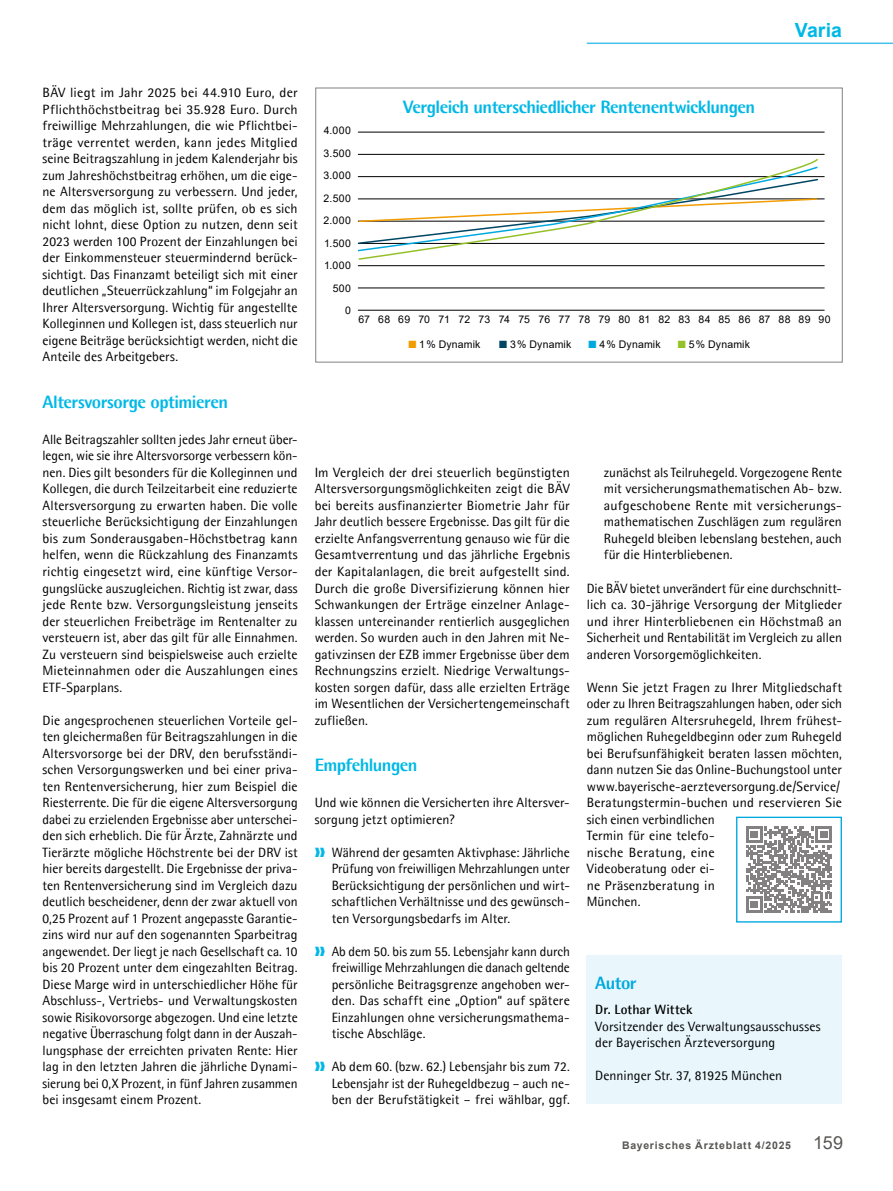
<style>
.page{position:relative;width:893px;height:1191px;background:#fff}
.page>*{position:absolute;margin:0;border:0;box-sizing:border-box;transform-origin:0 0}
.t1{font:700 19.5px "Arial";color:#00b8e6}
.t2{font:800 18px "Agfa Rotis Semisans";letter-spacing:-.03em;color:#00b8e6}
.t3{font:800 18px "Agfa Rotis Semisans";letter-spacing:-.03em;color:#00a9e0}
.t4{font:13.5px/16.5px "Agfa Rotis Semisans";letter-spacing:.005em;color:#000;text-align:justify}
.t5{font:700 13.5px "Agfa Rotis Semisans";letter-spacing:.005em;color:#000}
.t6{font:10.5px "Arial";letter-spacing:.02em;color:#000}
.t7{font:10.5px/22.5px "Arial";letter-spacing:.04em;color:#000;text-align:right}
.t8{font:700 10.5px "Arial";letter-spacing:.07em;color:#575654}
.s1{color:#f29c00}
.s2{color:#004663}
.s3{color:#00a9e0}
.s4{color:#94c127}
.s5{font-weight:400;font-size:18px}
</style>
<div class="page">
<hr style="left:587px;top:43px;width:306px;height:1px;background:#44c1ea">
<div style="left:587px;top:955px;width:255px;height:149px;background:#e9f7fd"></div>
<svg style="left:746px;top:826px;width:86px;height:86px"></svg>
<div style="left:736px;top:816px;width:106px;height:106px;border:1px solid #00a9e0"></div>
<div style="left:315px;top:88px;width:528px;height:274px;border:1px solid #838182"></div>
<hr style="left:358px;top:132px;width:467px;height:1px;background:#000">
<hr style="left:358px;top:221px;width:467px;height:1px;background:#000">
<hr style="left:358px;top:176px;width:467px;height:1px;background:#000">
<hr style="left:358px;top:265px;width:467px;height:1px;background:#000">
<hr style="left:358px;top:154px;width:467px;height:1px;background:#000">
<hr style="left:358px;top:243px;width:467px;height:1px;background:#000">
<hr style="left:358px;top:199px;width:467px;height:1px;background:#000">
<hr style="left:358px;top:288px;width:467px;height:1px;background:#000">
<hr style="left:358px;top:310px;width:467px;height:1px;background:#000">
<svg style="left:357px;top:158px;width:462px;height:102px"></svg>
<h1 class="t1" style="left:795px;top:16px;width:49px">Varia</h1>
<p class="t4" style="left:43px;top:84px;width:257px">BÄV liegt im Jahr 2025 bei 44.910 Euro, der Pflichthöchstbeitrag bei 35.928 Euro. Durch freiwillige Mehrzahlungen, die wie Pflichtbei&shy;träge verrentet werden, kann jedes Mitglied seine Beitragszahlung in jedem Kalenderjahr bis zum Jahreshöchstbeitrag erhöhen, um die eige&shy;ne Altersversorgung zu verbessern. Und jeder, dem das möglich ist, sollte prüfen, ob es sich nicht lohnt, diese Option zu nutzen, denn seit 2023 werden 100 Prozent der Einzahlungen bei der Einkommensteuer steuermindernd berück&shy;sichtigt. Das Finanzamt beteiligt sich mit einer deutlichen „Steuerrückzahlung“ im Folgejahr an Ihrer Altersversorgung. Wichtig für angestellte Kolleginnen und Kollegen ist, dass steuerlich nur eigene Beiträge berücksichtigt werden, nicht die Anteile des Arbeitgebers.</p>
<h2 class="t2" style="left:43px;top:390px;width:187px">Altersvorsorge optimieren</h2>
<p class="t4" style="left:43px;top:431px;width:257px">Alle Beitragszahler sollten jedes Jahr erneut über&shy;legen, wie sie ihre Altersvorsorge verbessern kön&shy;nen. Dies gilt besonders für die Kolleginnen und Kollegen, die durch Teilzeitarbeit eine reduzierte Altersversorgung zu erwarten haben. Die volle steuerliche Berücksichtigung der Einzahlungen bis zum Sonderausgaben-Höchstbetrag kann helfen, wenn die Rückzahlung des Finanzamts richtig eingesetzt wird, eine künftige Versor&shy;gungslücke auszugleichen. Richtig ist zwar, dass jede Rente bzw. Versorgungsleistung jenseits der steuerlichen Freibeträge im Rentenalter zu versteuern ist, aber das gilt für alle Einnahmen.<br>Zu versteuern sind beispielsweise auch erzielte Mieteinnahmen oder die Auszahlungen eines ETF-Sparplans.</p>
<p class="t4" style="left:43px;top:711px;width:257px">Die angesprochenen steuerlichen Vorteile gel&shy;ten gleichermaßen für Beitragszahlungen in die Altersvorsorge bei der DRV, den berufsständi&shy;schen Versorgungswerken und bei einer priva&shy;ten Rentenversicherung, hier zum Beispiel die Riesterrente. Die für die eigene Altersversorgung dabei zu erzielenden Ergebnisse aber unterschei&shy;den sich erheblich. Die für Ärzte, Zahnärzte und Tierärzte mögliche Höchstrente bei der DRV ist hier bereits dargestellt. Die Ergebnisse der priva&shy;ten Rentenversicherung sind im Vergleich dazu deutlich bescheidener, denn der zwar aktuell von 0,25 Prozent auf 1 Prozent angepasste Garantie&shy;zins wird nur auf den sogenannten Sparbeitrag angewendet. Der liegt je nach Gesellschaft ca. 10 bis 20 Prozent unter dem eingezahlten Beitrag.<br>Diese Marge wird in unterschiedlicher Höhe für Abschluss-, Vertriebs- und Verwaltungskosten sowie Risikovorsorge abgezogen. Und eine letzte negative Überraschung folgt dann in der Auszah&shy;lungsphase der erreichten privaten Rente: Hier lag in den letzten Jahren die jährliche Dynami&shy;sierung bei 0,X Prozent, in fünf Jahren zusammen bei insgesamt einem Prozent.</p>
<p class="t7" style="left:324px;top:119px;width:29px">4.000<br>3.500<br>3.000<br>2.500<br>2.000<br>1.500<br>1.000<br>500<br>0</p>
<h2 class="t2" style="left:403px;top:96px;width:354px">Vergleich unterschiedlicher Rentenentwicklungen</h2>
<p class="t6" style="left:358px;top:312px;width:213px">67 68 69 70 71 72 73 74 75 76 77</p>
<p class="t6" style="left:598px;top:312px;width:93px">79 80 81 82 83</p>
<p class="t6" style="left:718px;top:312px;width:93px">85 86 87 88 89</p>
<p class="t6" style="left:408px;top:337px;width:74px"><span class="s1">■</span> 1% Dynamik</p>
<p class="t6" style="left:499px;top:337px;width:74px"><span class="s2">■</span> 3% Dynamik</p>
<p class="t6" style="left:588px;top:337px;width:74px"><span class="s3">■</span> 4% Dynamik</p>
<p class="t6" style="left:678px;top:337px;width:74px"><span class="s4">■</span> 5% Dynamik</p>
<p class="t6" style="left:578px;top:312px;width:13px">78</p>
<p class="t6" style="left:698px;top:312px;width:14px">84</p>
<p class="t6" style="left:818px;top:312px;width:14px">90</p>
<p class="t4" style="left:315px;top:464px;width:257px">Im Vergleich der drei steuerlich begünstigten Altersversorgungsmöglichkeiten zeigt die BÄV bei bereits ausfinanzierter Biometrie Jahr für Jahr deutlich bessere Ergebnisse. Das gilt für die erzielte Anfangsverrentung genauso wie für die Gesamtverrentung und das jährliche Ergebnis der Kapitalanlagen, die breit aufgestellt sind.<br>Durch die große Diversifizierung können hier Schwankungen der Erträge einzelner Anlage&shy;klassen untereinander rentierlich ausgeglichen werden. So wurden auch in den Jahren mit Ne&shy;gativzinsen der EZB immer Ergebnisse über dem Rechnungszins erzielt. Niedrige Verwaltungs&shy;kosten sorgen dafür, dass alle erzielten Erträge im Wesentlichen der Versichertengemeinschaft zufließen.</p>
<h2 class="t2" style="left:315px;top:753px;width:104px">Empfehlungen</h2>
<p class="t4" style="left:315px;top:794px;width:257px">Und wie können die Versicherten ihre Altersver&shy;sorgung jetzt optimieren?</p>
<p class="t4" style="left:332px;top:843px;width:240px">Während der gesamten Aktivphase: Jährliche Prüfung von freiwilligen Mehrzahlungen unter Berücksichtigung der persönlichen und wirt&shy;schaftlichen Verhältnisse und des gewünsch&shy;ten Versorgungsbedarfs im Alter.</p>
<p class="t4" style="left:332px;top:942px;width:240px">Ab dem 50. bis zum 55. Lebensjahr kann durch freiwillige Mehrzahlungen die danach geltende persönliche Beitragsgrenze angehoben wer&shy;den. Das schafft eine „Option“ auf spätere Einzahlungen ohne versicherungsmathema&shy;tische Abschläge.</p>
<p class="t4" style="left:332px;top:1058px;width:240px">Ab dem 60. (bzw. 62.) Lebensjahr bis zum 72.<br>Lebensjahr ist der Ruhegeldbezug – auch ne&shy;ben der Berufstätigkeit – frei wählbar, ggf.</p>
<p class="t4" style="left:604px;top:464px;width:240px">zunächst als Teilruhegeld. Vorgezogene Rente mit versicherungsmathematischen Ab- bzw. aufgeschobene Rente mit versicherungs&shy;mathematischen Zuschlägen zum regulären Ruhegeld bleiben lebenslang bestehen, auch für die Hinterbliebenen.</p>
<p class="t4" style="left:587px;top:579px;width:257px">Die BÄV bietet unverändert für eine durchschnitt&shy;lich ca. 30-jährige Versorgung der Mitglieder und ihrer Hinterbliebenen ein Höchstmaß an Sicherheit und Rentabilität im Vergleich zu allen anderen Vorsorgemöglichkeiten.</p>
<p class="t4" style="left:587px;top:678px;width:257px;text-align:left">Wenn Sie jetzt Fragen zu Ihrer Mitgliedschaft oder zu Ihren Beitragszahlungen haben, oder sich zum regulären Altersruhegeld, Ihrem frühest&shy;möglichen Ruhegeldbeginn oder zum Ruhegeld bei Berufsunfähigkeit beraten lassen möchten, dann nutzen Sie das Online-Buchungstool unter www.bayerische-aerzteversorgung.de/Service/ Beratungstermin-buchen und reservieren Sie sich einen verbindlichen<br>Termin für eine telefo-<br>nische Beratung, eine<br>Videoberatung oder ei-<br>ne Präsenzberatung in<br>München.</p>
<h2 class="t3" style="left:595px;top:971px;width:43px">Autor</h2>
<p class="t5" style="left:595px;top:1001px;width:99px">Dr. Lothar Wittek</p>
<p class="t4" style="left:595px;top:1017px;width:227px">Vorsitzender des Verwaltungsausschusses der Bayerischen Ärzteversorgung</p>
<p class="t4" style="left:595px;top:1067px;width:188px">Denninger Str. 37, 81925 München</p>
<p class="t8" style="left:622px;top:1137px;width:222px">Bayerisches Ärzteblatt 4/2025 <span class="s5">159</span></p>
</div>
